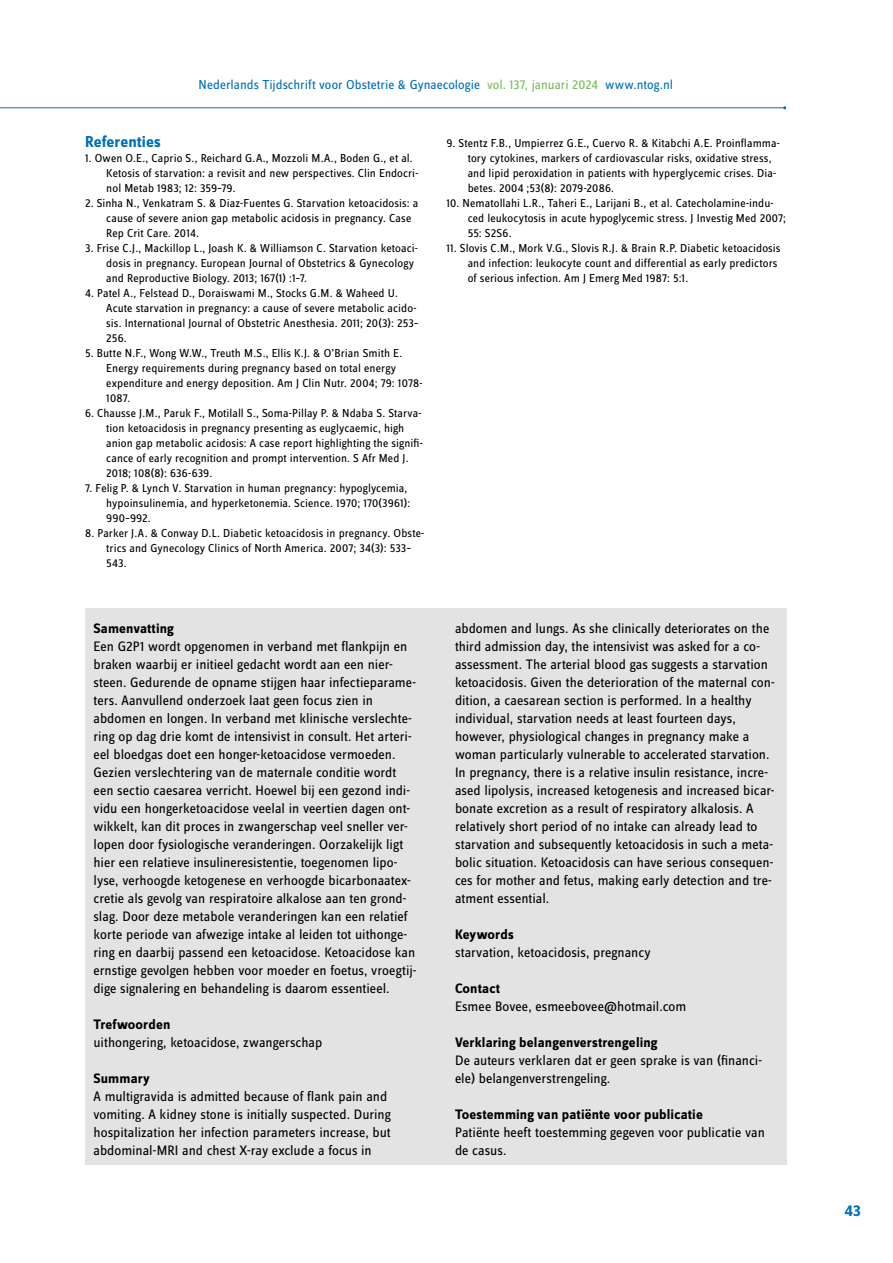
<style>
.page{position:relative;width:893px;height:1263px;background:#fff}
.page>*{position:absolute;margin:0;border:0;box-sizing:border-box;transform-origin:0 0}
.t1{font:700 16.5px "Zine Sans Dis";letter-spacing:.005em;color:#006fba}
.t2{font:14.25px/18px "Zine Sans Dis";color:#000}
.t3{font:700 14.25px "Zine Sans Dis";letter-spacing:.01em;color:#000}
.t4{font:13.5px "Zine Sans Dis";color:#006fba}
.t5{font:12px/15px "Zine Sans Dis";letter-spacing:.005em;color:#000}
.s1{color:#7abb57}
</style>
<div class="page">
<hr style="left:0;top:107px;width:785px;height:1px;background:#006fba">
<div style="left:85px;top:609px;width:702px;height:556px;background:#e3e3e3"></div>
<p class="t4" style="left:199px;top:78px;width:476px">Nederlands Tijdschrift voor Obstetrie &amp; Gynaecologie <span class="s1">vol. 137, januari 2024</span> www.ntog.nl</p>
<p class="t1" style="left:85px;top:134px;width:77px">Referenties</p>
<p class="t5" style="left:106px;top:151px;width:314px;text-indent:-21px">1. Owen O.E., Caprio S., Reichard G.A., Mozzoli M.A., Boden G., et al.<br>Ketosis of starvation: a revisit and new perspectives. Clin Endocri&shy;nol Metab 1983; 12: 359–79.</p>
<p class="t5" style="left:106px;top:196px;width:314px;text-indent:-21px">2. Sinha N., Venkatram S. &amp; Diaz-Fuentes G. Starvation ketoacidosis: a cause of severe anion gap metabolic acidosis in pregnancy. Case<br>Rep Crit Care. 2014.</p>
<p class="t5" style="left:106px;top:241px;width:313px;text-indent:-21px">3. Frise C.J., Mackillop L., Joash K. &amp; Williamson C. Starvation ketoaci&shy;dosis in pregnancy. European Journal of Obstetrics &amp; Gynecology and Reproductive Biology. 2013; 167(1) :1–7.</p>
<p class="t5" style="left:106px;top:286px;width:314px;text-indent:-21px">4. Patel A., Felstead D., Doraiswami M., Stocks G.M. &amp; Waheed U.<br>Acute starvation in pregnancy: a cause of severe metabolic acido&shy;sis. International Journal of Obstetric Anesthesia. 2011; 20(3): 253– 256.</p>
<p class="t5" style="left:106px;top:346px;width:318px;text-indent:-21px">5. Butte N.F., Wong W.W., Treuth M.S., Ellis K.J. &amp; O’Brian Smith E.<br>Energy requirements during pregnancy based on total energy expenditure and energy deposition. Am J Clin Nutr. 2004; 79: 1078- 1087.</p>
<p class="t5" style="left:106px;top:406px;width:318px;text-indent:-21px">6. Chausse J.M., Paruk F., Motilall S., Soma-Pillay P. &amp; Ndaba S. Starva&shy;tion ketoacidosis in pregnancy presenting as euglycaemic, high anion gap metabolic acidosis: A case report highlighting the signifi&shy;cance of early recognition and prompt intervention. S Afr Med J.<br>2018; 108(8): 636-639.</p>
<p class="t5" style="left:106px;top:481px;width:305px;text-indent:-21px">7. Felig P. &amp; Lynch V. Starvation in human pregnancy: hypoglycemia, hypoinsulinemia, and hyperketonemia. Science. 1970; 170(3961):<br>990–992.</p>
<p class="t5" style="left:106px;top:526px;width:320px;text-indent:-21px">8. Parker J.A. &amp; Conway D.L. Diabetic ketoacidosis in pregnancy. Obste&shy;trics and Gynecology Clinics of North America. 2007; 34(3): 533–<br>543.</p>
<p class="t3" style="left:94px;top:621px;width:82px">Samenvatting</p>
<p class="t2" style="left:94px;top:638px;width:325px">Een G2P1 wordt opgenomen in verband met flankpijn en braken waarbij er initieel gedacht wordt aan een nier&shy;steen. Gedurende de opname stijgen haar infectieparame&shy;ters. Aanvullend onderzoek laat geen focus zien in abdomen en longen. In verband met klinische verslechte&shy;ring op dag drie komt de intensivist in consult. Het arteri&shy;eel bloedgas doet een honger-ketoacidose vermoeden.<br>Gezien verslechtering van de maternale conditie wordt een sectio caesarea verricht. Hoewel bij een gezond indi&shy;vidu een hongerketoacidose veelal in veertien dagen ont&shy;wikkelt, kan dit proces in zwangerschap veel sneller ver&shy;lopen door fysiologische veranderingen. Oorzakelijk ligt hier een relatieve insulineresistentie, toegenomen lipo&shy;lyse, verhoogde ketogenese en verhoogde bicarbonaatex&shy;cretie als gevolg van respiratoire alkalose aan ten grond&shy;slag. Door deze metabole veranderingen kan een relatief korte periode van afwezige intake al leiden tot uithonge&shy;ring en daarbij passend een ketoacidose. Ketoacidose kan ernstige gevolgen hebben voor moeder en foetus, vroegtij&shy;dige signalering en behandeling is daarom essentieel.</p>
<p class="t3" style="left:94px;top:1017px;width:78px">Trefwoorden</p>
<p class="t2" style="left:94px;top:1034px;width:230px">uithongering, ketoacidose, zwangerschap</p>
<p class="t3" style="left:94px;top:1071px;width:58px">Summary</p>
<p class="t2" style="left:94px;top:1088px;width:299px">A multigravida is admitted because of flank pain and vomiting. A kidney stone is initially suspected. During hospitalization her infection parameters increase, but abdominal-MRI and chest X-ray exclude a focus in</p>
<p class="t5" style="left:468px;top:136px;width:314px;text-indent:-21px">9. Stentz F.B., Umpierrez G.E., Cuervo R. &amp; Kitabchi A.E. Proinflamma&shy;tory cytokines, markers of cardiovascular risks, oxidative stress, and lipid peroxidation in patients with hyperglycemic crises. Dia&shy;betes. 2004 ;53(8): 2079-2086.</p>
<p class="t5" style="left:468px;top:196px;width:320px;text-indent:-21px">10. Nematollahi L.R., Taheri E., Larijani B., et al. Catecholamine-indu&shy;ced leukocytosis in acute hypoglycemic stress. J Investig Med 2007;<br>55: S2S6.</p>
<p class="t5" style="left:468px;top:241px;width:314px;text-indent:-21px">11. Slovis C.M., Mork V.G., Slovis R.J. &amp; Brain R.P. Diabetic ketoacidosis and infection: leukocyte count and differential as early predictors of serious infection. Am J Emerg Med 1987: 5:1.</p>
<p class="t2" style="left:455px;top:620px;width:321px">abdomen and lungs. As she clinically deteriorates on the third admission day, the intensivist was asked for a co&shy;assessment. The arterial blood gas suggests a starvation ketoacidosis. Given the deterioration of the maternal con&shy;dition, a caesarean section is performed. In a healthy individual, starvation needs at least fourteen days, however, physiological changes in pregnancy make a woman particularly vulnerable to accelerated starvation.<br>In pregnancy, there is a relative insulin resistance, incre&shy;ased lipolysis, increased ketogenesis and increased bicar&shy;bonate excretion as a result of respiratory alkalosis. A relatively short period of no intake can already lead to starvation and subsequently ketoacidosis in such a meta&shy;bolic situation. Ketoacidosis can have serious consequen&shy;ces for mother and fetus, making early detection and tre&shy;atment essential.</p>
<p class="t3" style="left:455px;top:927px;width:60px">Keywords</p>
<p class="t2" style="left:455px;top:944px;width:197px">starvation, ketoacidosis, pregnancy</p>
<p class="t3" style="left:455px;top:981px;width:47px">Contact</p>
<p class="t2" style="left:455px;top:998px;width:233px">Esmee Bovee, esmeebovee@hotmail.com</p>
<p class="t3" style="left:455px;top:1035px;width:204px">Verklaring belangenverstrengeling</p>
<p class="t2" style="left:455px;top:1052px;width:309px">De auteurs verklaren dat er geen sprake is van (financi&shy;ële) belangenverstrengeling.</p>
<p class="t3" style="left:455px;top:1107px;width:249px">Toestemming van patiënte voor publicatie</p>
<p class="t2" style="left:455px;top:1124px;width:311px">Patiënte heeft toestemming gegeven voor publicatie van de casus.</p>
<p class="t1" style="left:844px;top:1202px;width:18px">43</p>
</div>
